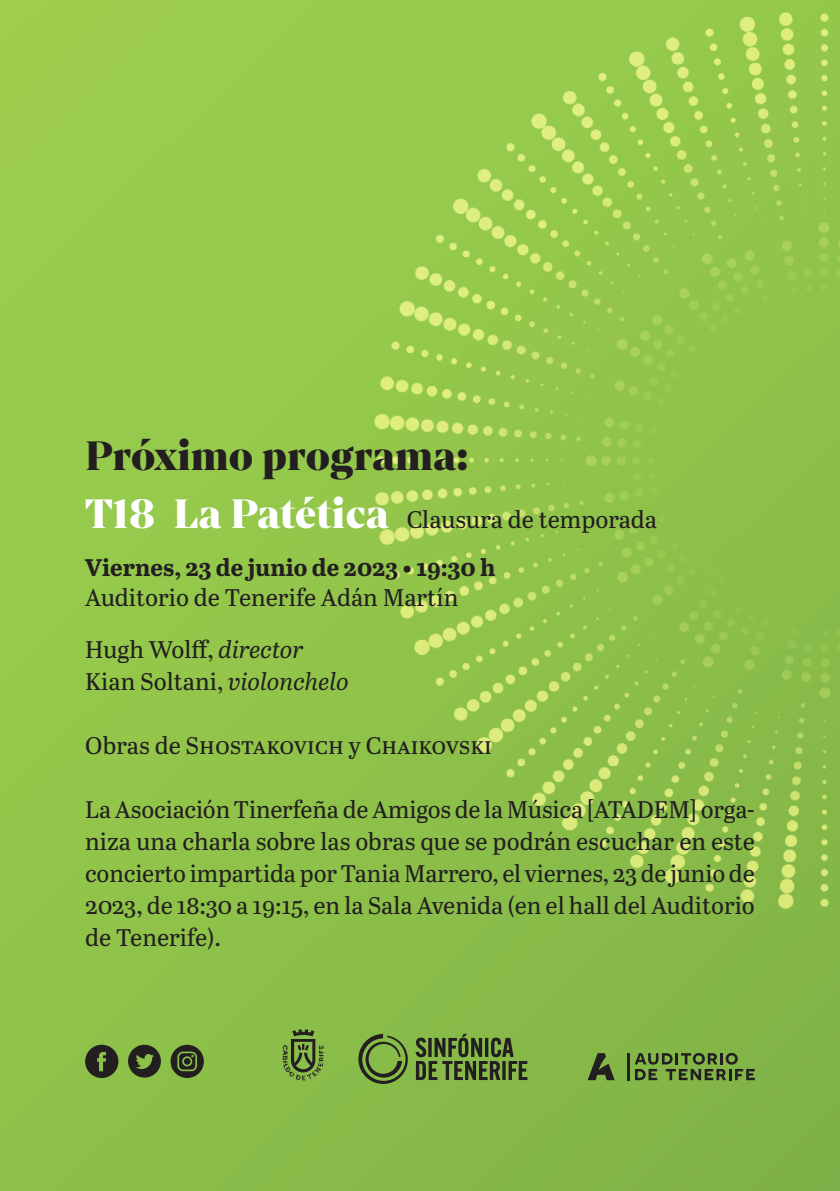
<style>
.page{position:relative;width:840px;height:1191px;background:#fff}
.page>*{position:absolute;margin:0;border:0;box-sizing:border-box;transform-origin:0 0}
._07_Titulos{font:900 44px "Mixta Pro";color:#231f20}
._01_copy{font:24px/32px "Abril Text";letter-spacing:-.005em;color:#231f20}
._01_copy-2{font:700 24px/30px "Abril Text";color:#231f20}
._07_Titulos-2{font:24px "Abril Text";color:#231f20}
.s1{font-family:"Mixta Pro";font-weight:900;font-size:44px;color:#fff}
.s2{font-weight:400}
.s3{font-style:italic}
</style>
<div class="page">
<div style="left:0;top:0;width:839px;height:1191px;background:linear-gradient(to right,#98cb4c,#7eb146)"></div>
<img style="left:362px;top:0;width:477px;height:920px">
<svg style="left:85px;top:1044px;width:33px;height:34px"></svg>
<svg style="left:128px;top:1044px;width:33px;height:33px"></svg>
<svg style="left:170px;top:1044px;width:34px;height:34px"></svg>
<svg style="left:282px;top:1029px;width:41px;height:51px;background:#688a3b"></svg>
<svg style="left:358px;top:1033px;width:50px;height:51px;background:#6a8d3d"></svg>
<svg style="left:415px;top:1033px;width:112px;height:47px;background:#5d7a37"></svg>
<svg style="left:587px;top:1053px;width:27px;height:27px"></svg>
<hr style="left:627px;top:1053px;width:2px;height:27px;background:#231f20">
<svg style="left:634px;top:1053px;width:120px;height:27px;background:#5f7e38"></svg>
<p class="_07_Titulos" style="left:85px;top:430px;width:385px">Próximo programa:</p>
<p class="_07_Titulos-2" style="left:85px;top:502px;width:573px"><span class="s1">T18 La Patética</span> Clausura de temporada</p>
<p class="_01_copy-2" style="left:85px;top:551px;width:411px">Viernes, 23 de junio de 2023 • 19:30 h<br><span class="s2">Auditorio de Tenerife Adán Martín</span></p>
<p class="_01_copy" style="left:85px;top:632px;width:265px">Hugh Wolff, <span class="s3">director<br></span>Kian Soltani, <span class="s3">violonchelo</span></p>
<p class="_01_copy" style="left:85px;top:728px;width:408px">Obras de Shostakovich y Chaikovski</p>
<p class="_01_copy" style="left:85px;top:792px;width:671px;text-align:justify">La Asociación Tinerfeña de Amigos de la Música [ATADEM] orga&shy;niza una charla sobre las obras que se podrán escuchar en este concierto impartida por Tania Marrero, el viernes, 23 de junio de 2023, de 18:30 a 19:15, en la Sala Avenida (en el hall del Auditorio de Tenerife).</p>
</div>
